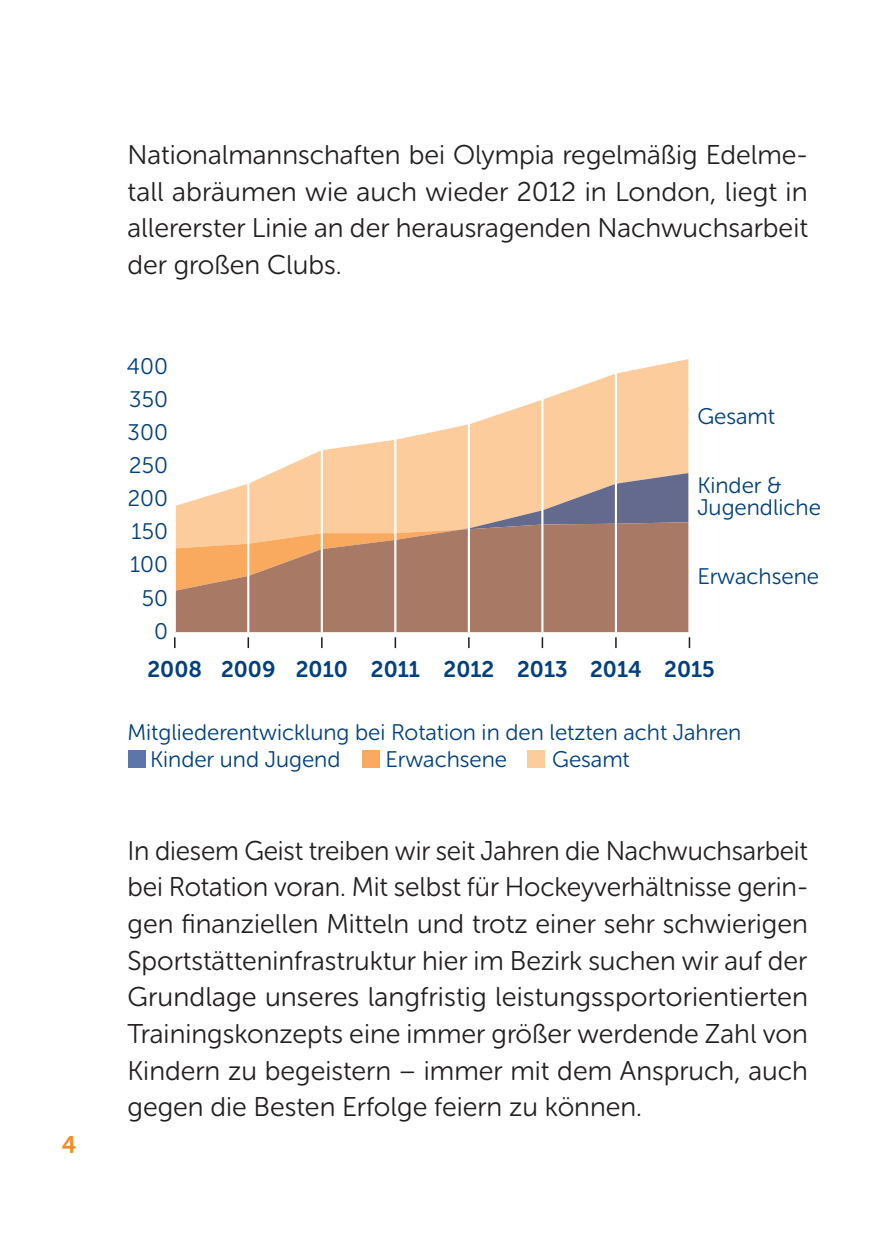
<style>
.page{position:relative;width:893px;height:1259px;background:#fff}
.page>*{position:absolute;margin:0;border:0;box-sizing:border-box;transform-origin:0 0}
.t1{font:27px/36.6px "Museo Sans Rounded 300";color:#231f20;text-align:justify}
.t2{font:24px "Museo Sans Rounded 700";color:#f68b1f}
.t3{font:22.5px/33px "Museo Sans Rounded 300";color:#014081}
.t4{font:22.5px "Museo Sans Rounded 700";color:#014081}
</style>
<div class="page">
<svg style="left:272px;top:359px;width:416px;height:114px;fill:#fccea0"></svg>
<hr style="left:615px;top:335px;width:2px;height:297px;background:#fff">
<hr style="left:541px;top:335px;width:2px;height:297px;background:#fff">
<hr style="left:468px;top:335px;width:2px;height:297px;background:#fff">
<hr style="left:394px;top:335px;width:2px;height:297px;background:#fff">
<hr style="left:321px;top:335px;width:2px;height:297px;background:#fff">
<svg style="left:174px;top:473px;width:516px;height:175px;background:#c8a189"></svg>
<div style="left:362px;top:750px;width:17px;height:17px;background:#f9aa5e"></div>
<div style="left:527px;top:750px;width:17px;height:17px;background:#fccc9c"></div>
<div style="left:128px;top:750px;width:17px;height:17px;background:#5d75a8"></div>
<p class="t2" style="left:62px;top:1131px;width:16px">4</p>
<p class="t1" style="left:128px;top:137px;width:682px">Nationalmannschaften bei Olympia regelmäßig Edelme&shy;tall abräumen wie auch wieder 2012 in London, liegt in allererster Linie an der herausragenden Nachwuchsarbeit der großen Clubs.</p>
<p class="t3" style="left:127px;top:350px;width:43px;text-align:right">400<br>350<br>300<br>250<br>200<br>150<br>100<br>50<br>0</p>
<p class="t4" style="left:148px;top:657px;width:569px">2008 2009 2010 2011 2012 2013 2014 2015</p>
<p class="t3" style="left:697px;top:400px;width:79px">Gesamt</p>
<p class="t3" style="left:697px;top:473px;width:125px;line-height:22.8px">Kinder &amp;<br>Jugendliche</p>
<p class="t3" style="left:697px;top:560px;width:123px">Erwachsene</p>
<p class="t3" style="left:150px;top:719px;width:593px;line-height:27px;text-indent:-22px">Mitgliederentwicklung bei Rotation in den letzten acht Jahren<br>Kinder und Jugend</p>
<p class="t3" style="left:385px;top:743px;width:123px">Erwachsene</p>
<p class="t3" style="left:552px;top:743px;width:79px">Gesamt</p>
<p class="t1" style="left:128px;top:832px;width:682px">In diesem Geist treiben wir seit Jahren die Nachwuchsarbeit bei Rotation voran. Mit selbst für Hockeyverhältnisse gerin&shy;gen finanziellen Mitteln und trotz einer sehr schwierigen Sportstätteninfrastruktur hier im Bezirk suchen wir auf der Grundlage unseres langfristig leistungssportorientierten Trainingskonzepts eine immer größer werdende Zahl von Kindern zu begeistern – immer mit dem Anspruch, auch gegen die Besten Erfolge feiern zu können.</p>
</div>
